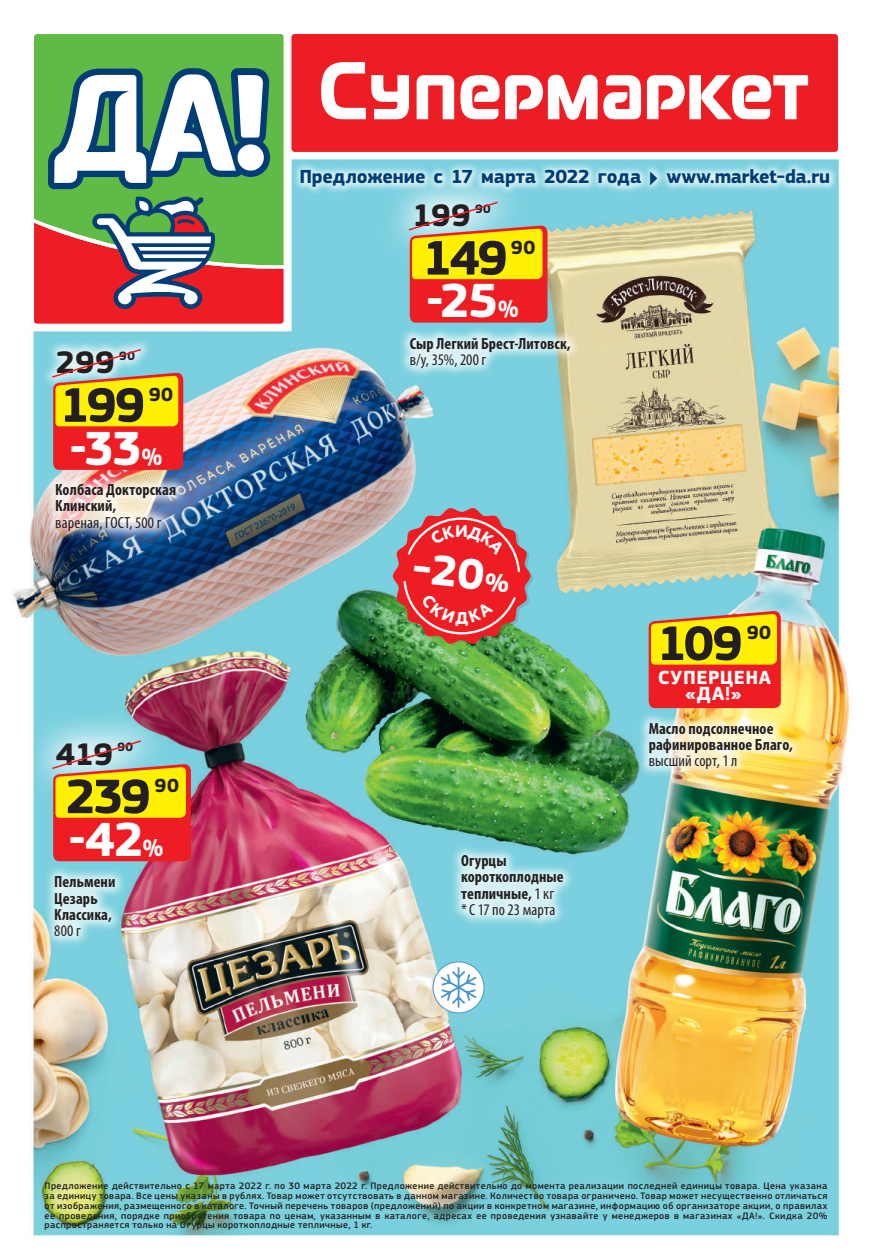
<style>
.page{position:relative;width:872px;height:1255px;background:#fff}
.page>*{position:absolute;margin:0;border:0;box-sizing:border-box;transform-origin:0 0}
.t1{font:700 50.4px "PF Square Sans Pro";letter-spacing:-.055em;color:#231f20}
.t2{font:700 49.8px "PF Square Sans Pro";color:#fff;scale:.75 1}
.t3{font:700 44.55px "PF Square Sans Pro";color:#fff}
.t4{font:700 32.4px "PF Square Sans Pro";letter-spacing:-.01em;color:#231f20}
.t5{font:700 19.8px/16.2px "PF Square Sans Pro";letter-spacing:.03em;color:#fff;text-align:center}
.t6{font:700 19.8px "PF Square Sans Pro";letter-spacing:.03em;color:#231f20}
.t7{font:700 19.65px "PF Square Sans Pro";letter-spacing:-.01em;color:#003d76}
.t8{font:800 16.95px "Circe Rounded";color:#fff}
.t9{font:700 condensed 16.2px/16.2px "Myriad Pro";letter-spacing:.005em;color:#231f20}
.t10{font:condensed 16.2px "Myriad Pro";letter-spacing:.005em;color:#231f20}
.t11{font:700 12.6px "PF Square Sans Pro";color:#231f20}
.t12{font:500 9.75px/9.8px "PF Square Sans Pro";letter-spacing:.045em;color:#231f20;text-align:justify}
.s1{font-family:"Minion Pro";font-weight:400;font-size:29.55px}
.s2{font-size:24.3px}
.s3{font-size:25.2px}
.s4{font-weight:400}
</style>
<div class="page">
<img style="left:13px;top:35px;width:836px;height:1201px">
<div style="left:44px;top:472px;width:143px;height:70px;background:#fff;opacity:.75"></div>
<div style="left:41px;top:337px;width:111px;height:52px;background:#fff;opacity:.75"></div>
<svg style="left:50px;top:347px;width:133px;height:123px;background:#e1984b"></svg>
<div style="left:398px;top:325px;width:183px;height:54px;background:#fff;opacity:.75"></div>
<svg style="left:378px;top:196px;width:151px;height:66px;background:#88d4e1"></svg>
<svg style="left:407px;top:200px;width:140px;height:123px;background:#e0984c"></svg>
<div style="left:43px;top:864px;width:84px;height:83px;background:#fff;opacity:.75"></div>
<svg style="left:21px;top:708px;width:151px;height:92px"></svg>
<svg style="left:50px;top:739px;width:141px;height:122px;background:#e09749"></svg>
<div style="left:637px;top:711px;width:166px;height:70px;background:#fff;opacity:.75"></div>
<svg style="left:648px;top:610px;width:133px;height:98px;background:#ee8721"></svg>
<div style="left:450px;top:843px;width:125px;height:86px;background:#fff;opacity:.75"></div>
<svg style="left:433px;top:961px;width:51px;height:51px"></svg>
<div style="left:432px;top:961px;width:52px;height:52px;border:1px solid #4994cf;border-radius:50%"></div>
<svg style="left:438px;top:965px;width:40px;height:44px"></svg>
<div style="left:34px;top:34px;width:249px;height:162px;background:#60bb46"></div>
<svg style="left:34px;top:196px;width:249px;height:127px;background:#a96c54"></svg>
<svg style="left:48px;top:68px;width:222px;height:121px"></svg>
<div style="left:291px;top:34px;width:547px;height:118px;background:#ee1d23"></div>
<svg style="left:416px;top:75px;width:38px;height:44px"></svg>
<svg style="left:321px;top:62px;width:88px;height:57px"></svg>
<svg style="left:460px;top:75px;width:39px;height:44px"></svg>
<svg style="left:505px;top:75px;width:92px;height:45px"></svg>
<svg style="left:603px;top:75px;width:38px;height:44px"></svg>
<svg style="left:647px;top:75px;width:161px;height:44px"></svg>
<div style="left:292px;top:161px;width:546px;height:35px;background:#fff;opacity:.75"></div>
<svg style="left:393px;top:507px;width:140px;height:139px;background:#c95351"></svg>
<h3 class="t7" style="left:299px;top:165px;width:532px">Предложение с 17 марта 2022 года <span class="s1">▶</span> www.market-da.ru</h3>
<h3 class="t4" style="left:56px;top:343px;width:60px">299</h3>
<p class="t11" style="left:119px;top:348px;width:17px">90</p>
<h1 class="t1" style="left:60px;top:375px;width:86px">199</h1>
<h3 class="t6" style="left:149px;top:382px;width:26px">90</h3>
<h2 class="t2" style="left:71px;top:418px;width:124px">-33<span class="s2">%</span></h2>
<h3 class="t9" style="left:55px;top:481px;width:123px">Колбаса Докторская<br>Клинский,</h3>
<h3 class="t10" style="left:55px;top:512px;width:108px">вареная, ГОСТ, 500 г</h3>
<h3 class="t4" style="left:56px;top:734px;width:58px">419</h3>
<p class="t11" style="left:117px;top:739px;width:17px">90</p>
<h1 class="t1" style="left:66px;top:766px;width:86px">239</h1>
<h3 class="t6" style="left:155px;top:774px;width:26px">90</h3>
<h2 class="t2" style="left:70px;top:809px;width:126px">-42<span class="s2">%</span></h2>
<h3 class="t9" style="left:54px;top:873px;width:63px">Пельмени<br>Цезарь<br>Классика,</h3>
<h3 class="t10" style="left:54px;top:920px;width:28px">800 г</h3>
<h3 class="t4" style="left:412px;top:196px;width:60px">199</h3>
<p class="t11" style="left:475px;top:201px;width:17px">90</p>
<h1 class="t1" style="left:422px;top:228px;width:86px">149</h1>
<h3 class="t6" style="left:511px;top:235px;width:26px">90</h3>
<h2 class="t2" style="left:427px;top:271px;width:123px">-25<span class="s2">%</span></h2>
<h3 class="t9" style="left:410px;top:335px;width:162px">Сыр Легкий Брест-Литовск,</h3>
<h3 class="t10" style="left:410px;top:349px;width:78px">в/у, 35%, 200 г</h3>
<h3 class="t8" style="left:455px;top:520px;width:15px">И</h3>
<h3 class="t3" style="left:416px;top:541px;width:99px;rotate:6deg">-20<span class="s3">%</span></h3>
<h3 class="t9" style="left:461px;top:852px;width:104px">Огурцы короткоплодные тепличные, <span class="s4">1 кг *С 17 по 23 марта</span></h3>
<h1 class="t1" style="left:657px;top:613px;width:87px">109</h1>
<h3 class="t6" style="left:747px;top:621px;width:26px">90</h3>
<h3 class="t5" style="left:657px;top:670px;width:115px">СУПЕРЦЕНА «ДА!»</h3>
<h3 class="t9" style="left:648px;top:720px;width:146px">Масло подсолнечное рафинированное Благо,</h3>
<h3 class="t10" style="left:648px;top:751px;width:90px">высший сорт, 1 л</h3>
<p class="t12" style="left:45px;top:1181px;width:784px">Предложение действительно с 17 марта 2022 г. по 30 марта 2022 г. Предложение действительно до момента реализации последней единицы товара. Цена указана за единицу товара. Все цены указаны в рублях. Товар может отсутствовать в данном магазине. Количество товара ограничено. Товар может несущественно отличаться от изображения, размещенного в каталоге. Точный перечень товаров (предложений) по акции в конкретном магазине, информацию об организаторе акции, о правилах ее проведения, порядке приобретения товара по ценам, указанным в каталоге, адресах ее проведения узнавайте у менеджеров в магазинах «ДА!». Скидка 20% распространяется только на Огурцы короткоплодные тепличные, 1 кг.</p>
</div>
